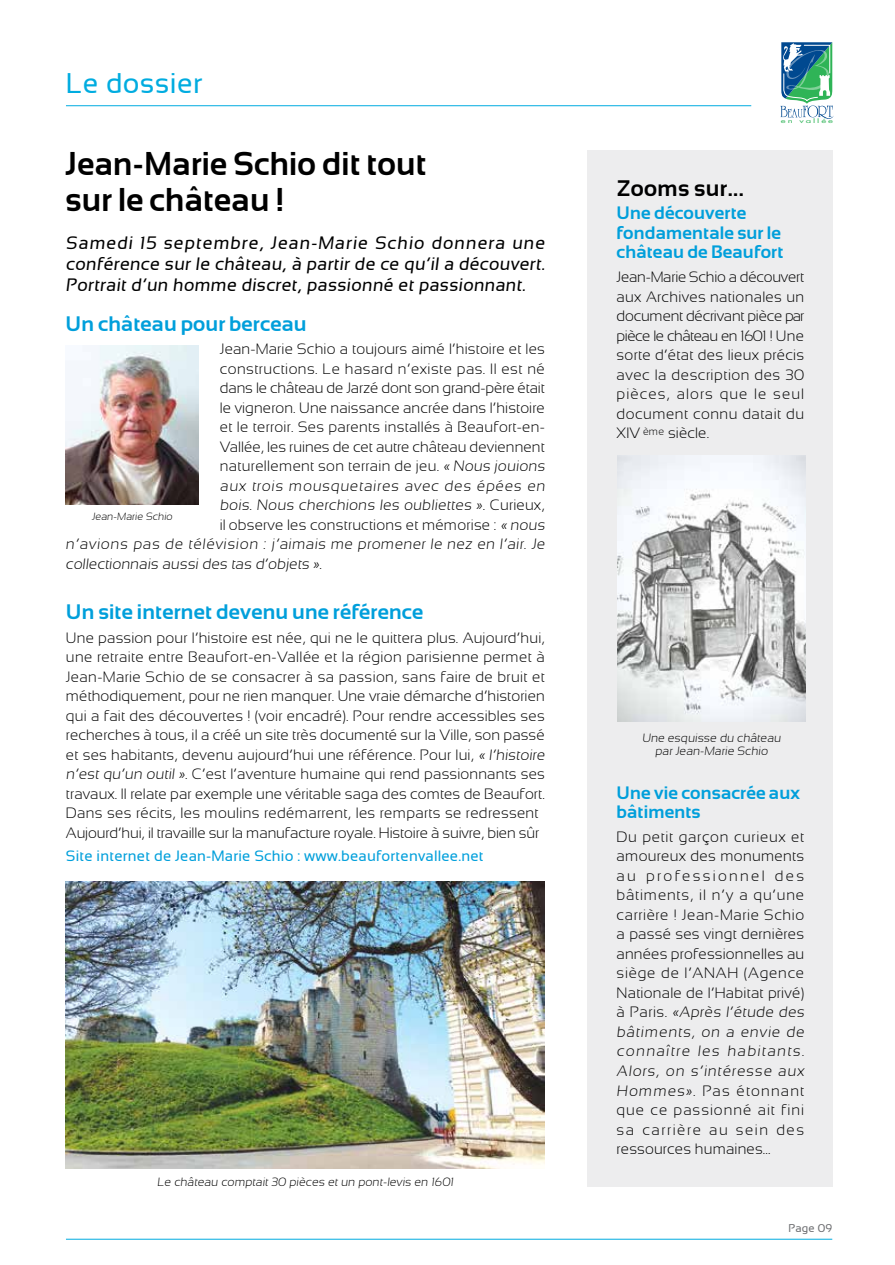
<style>
.page{position:relative;width:895px;height:1265px;background:#fff}
.page>*{position:absolute;margin:0;border:0;box-sizing:border-box;transform-origin:0 0}
.t1{font:700 33px/36px "Sansation";letter-spacing:.01em;color:#000}
.t2{font:28.5px "Sansation";letter-spacing:.01em;color:#00ace0}
.t3{font:700 22.5px "Sansation";letter-spacing:.02em;color:#000}
.t4{font:700 21px "Sansation";letter-spacing:.01em;color:#009fdb}
.t5{font:18px/21px "Sansation";color:#000;text-align:justify}
.t6{font:700 18px/19.5px "Sansation";letter-spacing:.01em;color:#009fdb}
.t7{font:300 15px/19.5px "Sansation";letter-spacing:.015em;color:#000}
.t8{font:300 15px/19.5px "Sansation";letter-spacing:.04em;color:#000}
.t9{font:15px "Sansation";letter-spacing:.01em;color:#009fdb}
.t10{font:300 15px "Sansation";letter-spacing:-.005em;color:#000}
.t11{font:300 12px/13.5px "Sansation";color:#000;text-align:center}
.t12{font:11.25px "Sansation";letter-spacing:.01em;color:#6d6e71}
.t13{font:300 10.5px "Sansation";color:#000}
.t14{font:5.7px "Futura";letter-spacing:.2em;color:#2fb457;scale:1.65 1}
</style>
<div class="page">
<hr style="left:66px;top:1238px;width:765px;height:1px;background:#00ace0">
<hr style="left:66px;top:105px;width:685px;height:1px;background:#00ace0">
<svg style="left:780px;top:42px;width:53px;height:77px"></svg>
<img style="left:66px;top:882px;width:478px;height:286px">
<img style="left:66px;top:345px;width:132px;height:160px">
<div style="left:587px;top:151px;width:244px;height:1035px;background:#ededee"></div>
<img style="left:617px;top:455px;width:187px;height:266px">
<h2 class="t2" style="left:66px;top:68px;width:138px">Le dossier</h2>
<h1 class="t1" style="left:66px;top:145px;width:362px">Jean-Marie Schio dit tout sur le château !</h1>
<p class="t5" style="left:66px;top:232px;width:483px">Samedi 15 septembre, Jean-Marie Schio donnera une conférence sur le château, à partir de ce qu’il a découvert.<br>Portrait d’un homme discret, passionné et passionnant.</p>
<h3 class="t4" style="left:66px;top:311px;width:242px">Un château pour berceau</h3>
<p class="t7" style="left:220px;top:339px;width:326px">Jean-Marie Schio a toujours aimé l’histoire et les</p>
<p class="t7" style="left:220px;top:359px;width:326px">constructions. Le hasard n’existe pas. Il est né</p>
<p class="t10" style="left:220px;top:380px;width:326px">dans le château de Jarzé dont son grand-père était</p>
<p class="t7" style="left:220px;top:398px;width:326px">le vigneron. Une naissance ancrée dans l’histoire</p>
<p class="t7" style="left:220px;top:417px;width:326px">et le terroir. Ses parents installés à Beaufort-en-</p>
<p class="t7" style="left:220px;top:437px;width:326px">Vallée, les ruines de cet autre château deviennent</p>
<p class="t7" style="left:220px;top:456px;width:328px">naturellement son terrain de jeu. « Nous jouions</p>
<p class="t7" style="left:220px;top:476px;width:328px">aux trois mousquetaires avec des épées en</p>
<p class="t7" style="left:220px;top:495px;width:326px">bois. Nous cherchions les oubliettes ». Curieux,</p>
<p class="t7" style="left:220px;top:515px;width:328px">il observe les constructions et mémorise : « nous</p>
<p class="t7" style="left:66px;top:534px;width:482px">n’avions pas de télévision : j’aimais me promener le nez en l’air. Je</p>
<p class="t7" style="left:66px;top:554px;width:258px">collectionnais aussi des tas d’objets ».</p>
<h3 class="t4" style="left:66px;top:600px;width:359px">Un site internet devenu une référence</h3>
<p class="t7" style="left:66px;top:627px;width:482px">Une passion pour l’histoire est née, qui ne le quittera plus. Aujourd’hui, une retraite entre Beaufort-en-Vallée et la région parisienne permet à Jean-Marie Schio de se consacrer à sa passion, sans faire de bruit et méthodiquement, pour ne rien manquer. Une vraie démarche d’historien qui a fait des découvertes ! (voir encadré). Pour rendre accessibles ses recherches à tous, il a créé un site très documenté sur la Ville, son passé et ses habitants, devenu aujourd’hui une référence. Pour lui, « l’histoire n’est qu’un outil ». C’est l’aventure humaine qui rend passionnants ses travaux. Il relate par exemple une véritable saga des comtes de Beaufort.<br>Dans ses récits, les moulins redémarrent, les remparts se redressent… Aujourd’hui, il travaille sur la manufacture royale. Histoire à suivre, bien sûr…</p>
<p class="t9" style="left:66px;top:848px;width:419px">Site internet de Jean-Marie Schio : www.beaufortenvallee.net</p>
<p class="t13" style="left:92px;top:510px;width:84px">Jean-Marie Schio</p>
<p class="t11" style="left:157px;top:1174px;width:299px">Le château comptait 30 pièces et un pont-levis en 1601</p>
<p class="t14" style="left:780px;top:117px;width:33px">en vallée</p>
<h3 class="t3" style="left:616px;top:175px;width:129px">Zooms sur...</h3>
<p class="t6" style="left:616px;top:203px;width:168px">Une découverte fondamentale sur le château de Beaufort</p>
<p class="t7" style="left:616px;top:267px;width:189px;text-align:justify">Jean-Marie Schio a découvert aux Archives nationales un document décrivant pièce par pièce le château en 1601 ! Une sorte d’état des lieux précis avec la description des 30 pièces, alors que le seul document connu datait du XIV <sup>ème</sup> siècle.</p>
<p class="t11" style="left:641px;top:731px;width:142px">Une esquisse du château par Jean-Marie Schio</p>
<p class="t6" style="left:616px;top:782px;width:185px">Une vie consacrée aux bâtiments</p>
<p class="t8" style="left:616px;top:827px;width:191px">Du petit garçon curieux et amoureux des monuments au professionnel des bâtiments, il n’y a qu’une carrière ! Jean-Marie Schio a passé ses vingt dernières années professionnelles au siège de l’ANAH (Agence<br>Nationale de l’Habitat privé) à Paris. «Après l’étude des bâtiments, on a envie de connaître les habitants.<br>Alors, on s’intéresse aux<br>Hommes». Pas étonnant que ce passionné ait fini sa carrière au sein des ressources humaines...</p>
<p class="t12" style="left:788px;top:1221px;width:45px">Page 09</p>
</div>
